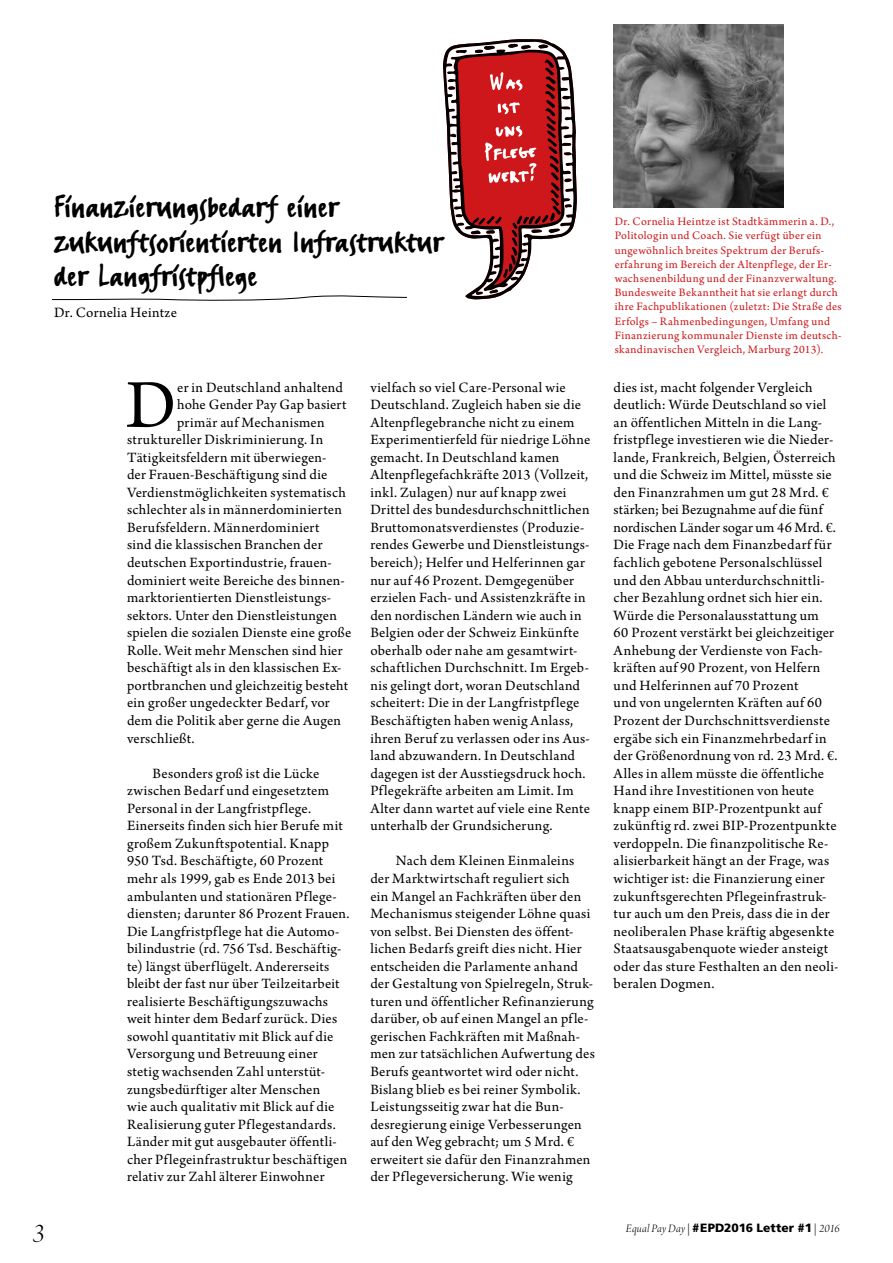
<style>
.page{position:relative;width:893px;height:1263px;background:#fff}
.page>*{position:absolute;margin:0;border:0;box-sizing:border-box;transform-origin:0 0}
.t1{font:71.85px "Arno Pro";color:#000}
.t2{font:36px/34.5px "FF Erikrighthand";letter-spacing:.015em;color:#000}
.t3{font:27px "Arno Pro Light Italic Display";color:#000}
.t4{font:15px/17.5px "Arno Pro";letter-spacing:.015em;color:#000}
.t5{font:15px "Arno Pro";letter-spacing:.035em;color:#000}
.t6{font:12px/14.2px "Arno Pro";letter-spacing:.03em;color:#cd171a}
.t7{font:12px "Arno Pro Light Italic Display";letter-spacing:.02em;color:#000}
.s1{font-family:"Frutiger";font-weight:900}
</style>
<div class="page">
<img style="left:614px;top:25px;width:169px;height:183px">
<svg style="left:52px;top:295px;width:355px;height:6px"></svg>
<svg style="left:443px;top:39px;width:134px;height:260px"></svg>
<h2 class="t2" style="left:54px;top:190px;width:391px">Finanzierungsbedarf einer zukunftsorientierten Infrastruktur der Langfristpflege</h2>
<p class="t4" style="left:54px;top:304px;width:125px">Dr. Cornelia Heintze</p>
<h3 class="t3" style="left:33px;top:1218px;width:13px">3</h3>
<h1 class="t1" style="left:126px;top:364px;width:52px">D</h1>
<p class="t4" style="left:177px;top:379px;width:167px">er in Deutschland anhaltend</p>
<p class="t4" style="left:177px;top:397px;width:171px">hohe Gender Pay Gap basiert</p>
<p class="t4" style="left:177px;top:414px;width:149px">primär auf Mechanismen</p>
<p class="t5" style="left:127px;top:431px;width:198px">struktureller Diskriminierung. In</p>
<p class="t4" style="left:127px;top:449px;width:201px">Tätigkeitsfeldern mit überwiegen-</p>
<p class="t4" style="left:127px;top:467px;width:202px">der Frauen-Beschäftigung sind die</p>
<p class="t4" style="left:127px;top:484px;width:220px">Verdienstmöglichkeiten systematisch</p>
<p class="t4" style="left:127px;top:502px;width:216px">schlechter als in männerdominierten</p>
<p class="t4" style="left:127px;top:519px;width:194px">Berufsfeldern. Männerdominiert</p>
<p class="t4" style="left:127px;top:537px;width:197px">sind die klassischen Branchen der</p>
<p class="t4" style="left:127px;top:554px;width:206px">deutschen Exportindustrie, frauen-</p>
<p class="t4" style="left:127px;top:572px;width:219px">dominiert weite Bereiche des binnen-</p>
<p class="t4" style="left:127px;top:590px;width:206px">marktorientierten Dienstleistungs-</p>
<p class="t4" style="left:127px;top:607px;width:211px">sektors. Unter den Dienstleistungen</p>
<p class="t4" style="left:127px;top:625px;width:226px">spielen die sozialen Dienste eine große</p>
<p class="t4" style="left:127px;top:642px;width:217px">Rolle. Weit mehr Menschen sind hier</p>
<p class="t4" style="left:127px;top:660px;width:216px">beschäftigt als in den klassischen Ex-</p>
<p class="t4" style="left:127px;top:677px;width:223px">portbranchen und gleichzeitig besteht</p>
<p class="t4" style="left:127px;top:695px;width:204px">ein großer ungedeckter Bedarf, vor</p>
<p class="t4" style="left:127px;top:712px;width:215px">dem die Politik aber gerne die Augen</p>
<p class="t4" style="left:127px;top:730px;width:69px">verschließt.</p>
<p class="t4" style="left:127px;top:765px;width:224px;text-indent:26px">Besonders groß ist die Lücke zwischen Bedarf und eingesetztem Personal in der Langfristpflege.<br>Einerseits finden sich hier Berufe mit großem Zukunftspotential. Knapp 950 Tsd. Beschäftigte, 60 Prozent mehr als 1999, gab es Ende 2013 bei ambulanten und stationären Pflege&shy;diensten; darunter 86 Prozent Frauen.<br>Die Langfristpflege hat die Automo&shy;bilindustrie (rd. 756 Tsd. Beschäftig&shy;te) längst überflügelt. Andererseits bleibt der fast nur über Teilzeitarbeit realisierte Beschäftigungszuwachs weit hinter dem Bedarf zurück. Dies sowohl quantitativ mit Blick auf die Versorgung und Betreuung einer stetig wachsenden Zahl unterstüt&shy;zungsbedürftiger alter Menschen<br>wie auch qualitativ mit Blick auf die Realisierung guter Pflegestandards.<br>Länder mit gut ausgebauter öffentli&shy;cher Pflegeinfrastruktur beschäftigen relativ zur Zahl älterer Einwohner</p>
<p class="t4" style="left:370px;top:379px;width:222px">vielfach so viel Care-Personal wie Deutschland. Zugleich haben sie die Altenpflegebranche nicht zu einem Experimentierfeld für niedrige Löhne gemacht. In Deutschland kamen Altenpflegefachkräfte 2013 (Vollzeit, inkl. Zulagen) nur auf knapp zwei Drittel des bundesdurchschnittlichen Bruttomonatsverdienstes (Produzie&shy;rendes Gewerbe und Dienstleistungs&shy;bereich); Helfer und Helferinnen gar nur auf 46 Prozent. Demgegenüber erzielen Fach- und Assistenzkräfte in den nordischen Ländern wie auch in Belgien oder der Schweiz Einkünfte oberhalb oder nahe am gesamtwirt&shy;schaftlichen Durchschnitt. Im Ergeb&shy;nis gelingt dort, woran Deutschland scheitert: Die in der Langfristpflege Beschäftigten haben wenig Anlass, ihren Beruf zu verlassen oder ins Aus&shy;land abzuwandern. In Deutschland dagegen ist der Ausstiegsdruck hoch.<br>Pflegekräfte arbeiten am Limit. Im Alter dann wartet auf viele eine Rente unterhalb der Grundsicherung.</p>
<p class="t4" style="left:370px;top:853px;width:226px;text-indent:26px">Nach dem Kleinen Einmaleins der Marktwirtschaft reguliert sich<br>ein Mangel an Fachkräften über den Mechanismus steigender Löhne quasi von selbst. Bei Diensten des öffent&shy;lichen Bedarfs greift dies nicht. Hier entscheiden die Parlamente anhand der Gestaltung von Spielregeln, Struk&shy;turen und öffentlicher Refinanzierung darüber, ob auf einen Mangel an pfle&shy;gerischen Fachkräften mit Maßnah&shy;men zur tatsächlichen Aufwertung des Berufs geantwortet wird oder nicht.<br>Bislang blieb es bei reiner Symbolik.<br>Leistungsseitig zwar hat die Bun&shy;desregierung einige Verbesserungen auf den Weg gebracht; um 5 Mrd. € erweitert sie dafür den Finanzrahmen der Pflegeversicherung. Wie wenig</p>
<p class="t6" style="left:615px;top:215px;width:228px">Dr. Cornelia Heintze ist Stadtkämmerin a. D., Politologin und Coach. Sie verfügt über ein ungewöhnlich breites Spektrum der Berufs&shy;erfahrung im Bereich der Altenpflege, der Er&shy;wachsenenbildung und der Finanzverwaltung.<br>Bundesweite Bekanntheit hat sie erlangt durch ihre Fachpublikationen (zuletzt: Die Straße des Erfolgs – Rahmenbedingungen, Umfang und Finanzierung kommunaler Dienste im deutsch&shy;skandinavischen Vergleich, Marburg 2013).</p>
<p class="t4" style="left:614px;top:379px;width:226px">dies ist, macht folgender Vergleich deutlich: Würde Deutschland so viel an öffentlichen Mitteln in die Lang&shy;fristpflege investieren wie die Nieder&shy;lande, Frankreich, Belgien, Österreich und die Schweiz im Mittel, müsste sie den Finanzrahmen um gut 28 Mrd. € stärken; bei Bezugnahme auf die fünf nordischen Länder sogar um 46 Mrd. €.<br>Die Frage nach dem Finanzbedarf für fachlich gebotene Personalschlüssel und den Abbau unterdurchschnittli&shy;cher Bezahlung ordnet sich hier ein.<br>Würde die Personalausstattung um<br>60 Prozent verstärkt bei gleichzeitiger Anhebung der Verdienste von Fach&shy;kräften auf 90 Prozent, von Helfern und Helferinnen auf 70 Prozent<br>und von ungelernten Kräften auf 60<br>Prozent der Durchschnittsverdienste ergäbe sich ein Finanzmehrbedarf in der Größenordnung von rd. 23 Mrd. €.<br>Alles in allem müsste die öffentliche Hand ihre Investitionen von heute knapp einem BIP-Prozentpunkt auf zukünftig rd. zwei BIP-Prozentpunkte verdoppeln. Die finanzpolitische Re&shy;alisierbarkeit hängt an der Frage, was wichtiger ist: die Finanzierung einer zukunftsgerechten Pflegeinfrastruk&shy;tur auch um den Preis, dass die in der neoliberalen Phase kräftig abgesenkte Staatsausgabenquote wieder ansteigt oder das sture Festhalten an den neoli&shy;beralen Dogmen.</p>
<p class="t7" style="left:626px;top:1222px;width:215px">Equal Pay Day | <span class="s1">#EPD2016 Letter #1</span> | 2016</p>
</div>
